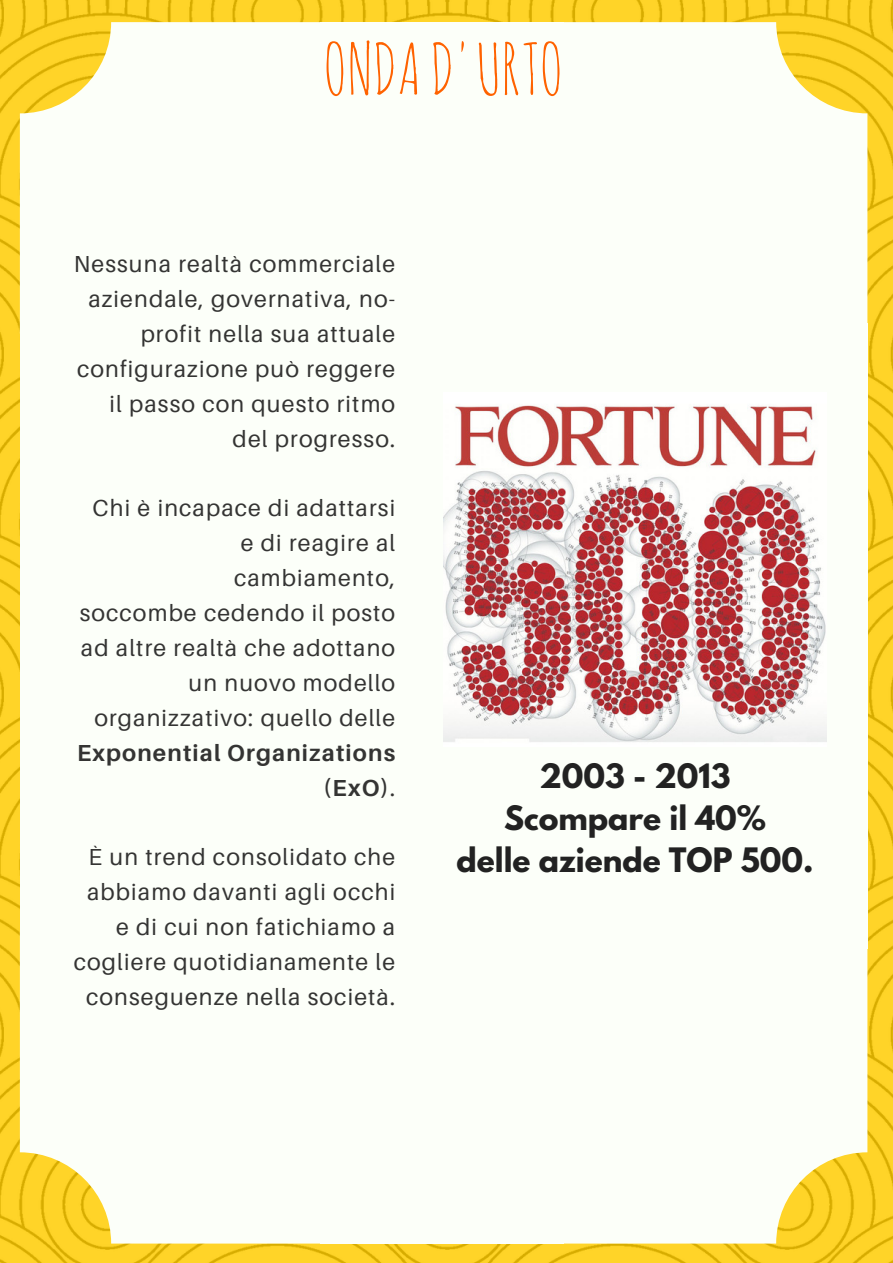
<style>
.page{position:relative;width:893px;height:1263px;background:#fff}
.page>*{position:absolute;margin:0;border:0;box-sizing:border-box;transform-origin:0 0}
.t1{font:69.6px "Amatic SC";color:#ff6200}
.t2{font:700 29.85px/41.7px "League Spartan";color:#222;text-align:center}
.t3{font:23.25px/35px "Aileron";letter-spacing:.05em;color:#343433;text-align:right}
.t4{font:700 23.25px/35px "Aileron";letter-spacing:.05em;color:#343433;text-align:right}
.s1{font-weight:400}
</style>
<div class="page">
<img style="left:0;top:0;width:893px;height:1263px">
<svg style="left:20px;top:22px;width:301px;height:302px"></svg>
<div style="left:321px;top:22px;width:243px;height:311px;background:#fcfff9"></div>
<svg style="left:564px;top:22px;width:303px;height:302px"></svg>
<div style="left:20px;top:324px;width:311px;height:625px;background:#fcfff9"></div>
<div style="left:321px;top:324px;width:243px;height:625px;background:#fcfff9"></div>
<div style="left:556px;top:324px;width:311px;height:625px;background:#fcfff9"></div>
<svg style="left:20px;top:949px;width:301px;height:294px"></svg>
<div style="left:321px;top:932px;width:243px;height:311px;background:#fcfff9"></div>
<svg style="left:564px;top:949px;width:303px;height:294px"></svg>
<img style="left:444px;top:405px;width:382px;height:337px">
<h1 class="t1" style="left:323px;top:24px;width:241px">ONDAD'URTO</h1>
<p class="t3" style="left:74px;top:246px;width:323px">Nessuna realtà commerciale aziendale, governativa, no&shy;profit nella sua attuale configurazione può reggere il passo con questo ritmo del progresso.</p>
<p class="t3" style="left:80px;top:490px;width:317px">Chi è incapace di adattarsi e di reagire al cambiamento,<br>soccombe cedendo il posto ad altre realtà che adottano un nuovo modello organizzativo: quello delle</p>
<p class="t4" style="left:77px;top:735px;width:320px">Exponential Organizations (ExO)<span class="s1">.</span></p>
<p class="t3" style="left:74px;top:839px;width:323px">È un trend consolidato che abbiamo davanti agli occhi e di cui non fatichiamo a cogliere quotidianamente le conseguenze nella società.</p>
<p class="t2" style="left:457px;top:759px;width:358px">2003 - 2013<br>Scompare il 40%<br>delle aziende TOP 500.</p>
</div>
